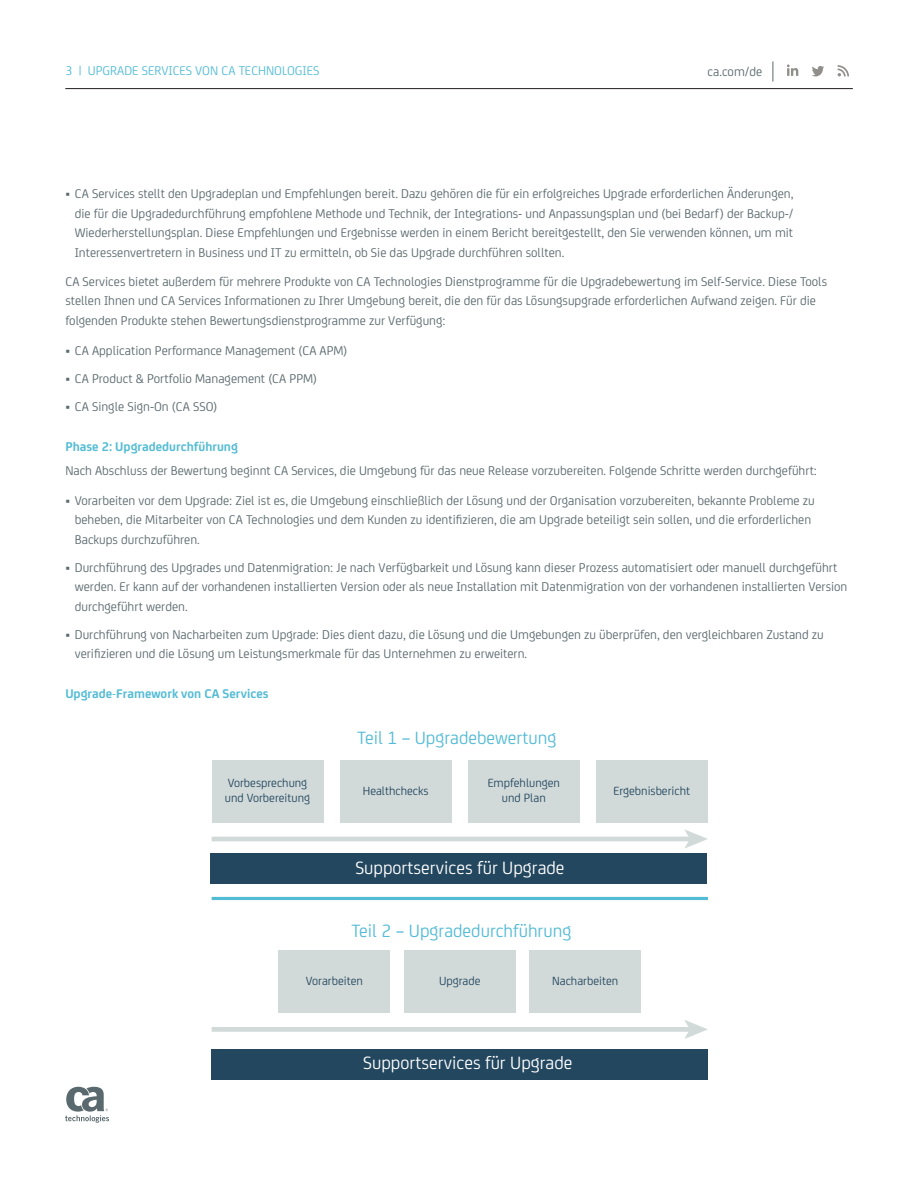
<style>
.page{position:relative;width:918px;height:1188px;background:#fff}
.page>*{position:absolute;margin:0;border:0;box-sizing:border-box;transform-origin:0 0}
.t1{font:19.05px "CA Sans";color:#fff}
.t2{font:19.05px "CA Sans";color:#54bbd5}
.t3{font:13.5px/19.5px "CA Sans";color:#5a696e}
.t4{font:700 13.5px "CA Sans";color:#54bcd5}
.t5{font:13.5px "CA Sans";color:#54bcd5}
.t6{font:12.75px/15.3px "CA Sans";color:#23475f}
</style>
<div class="page">
<hr style="left:65px;top:88px;width:788px;height:1px;background:#231f20">
<svg style="left:773px;top:61px;width:1px;height:21px"></svg>
<svg style="left:787px;top:64px;width:11px;height:12px"></svg>
<svg style="left:838px;top:65px;width:11px;height:11px"></svg>
<svg style="left:812px;top:66px;width:12px;height:10px"></svg>
<svg style="left:65px;top:1087px;width:44px;height:36px"></svg>
<div style="left:210px;top:853px;width:496px;height:31px;background:#23475f"></div>
<div style="left:212px;top:1049px;width:496px;height:31px;background:#23475f"></div>
<div style="left:212px;top:760px;width:111px;height:62px;background:#d2dad9"></div>
<div style="left:340px;top:760px;width:112px;height:62px;background:#d2dad9"></div>
<div style="left:468px;top:760px;width:112px;height:62px;background:#d2dad9"></div>
<div style="left:596px;top:760px;width:112px;height:62px;background:#d2dad9"></div>
<hr style="left:212px;top:837px;width:479px;height:4px;background:#d2dad9">
<svg style="left:684px;top:829px;width:23px;height:20px"></svg>
<div style="left:212px;top:1027px;width:479px;height:5px;background:#d2dad9"></div>
<svg style="left:684px;top:1020px;width:24px;height:19px"></svg>
<hr style="left:212px;top:897px;width:496px;height:3px;background:#54bbd5">
<div style="left:278px;top:950px;width:112px;height:63px;background:#d2dad9"></div>
<div style="left:529px;top:950px;width:112px;height:63px;background:#d2dad9"></div>
<div style="left:404px;top:950px;width:112px;height:63px;background:#d2dad9"></div>
<p class="t5" style="left:65px;top:61px;width:39px">3 | Upgrade</p>
<p class="t5" style="left:142px;top:61px;width:14px">Services</p>
<p class="t5" style="left:195px;top:61px;width:58px">von CA Techn</p>
<p class="t5" style="left:274px;top:61px;width:28px">ologies</p>
<p class="t3" style="left:708px;top:61px;width:56px">ca.com/de</p>
<p class="t3" style="left:75px;top:183px;width:720px;text-align:justify;text-indent:-9px">• CA Services stellt den Upgradeplan und Empfehlungen bereit. Dazu gehören die für ein erfolgreiches Upgrade erforderlichen Änderungen, die für die Upgradedurchführung empfohlene Methode und Technik, der Integrations- und Anpassungsplan und (bei Bedarf) der Backup-/ Wiederherstellungsplan. Diese Empfehlungen und Ergebnisse werden in einem Bericht bereitgestellt, den Sie verwenden können, um mit Interessenvertretern in Business und IT zu ermitteln, ob Sie das Upgrade durchführen sollten.</p>
<p class="t3" style="left:65px;top:271px;width:763px">CA Services bietet außerdem für mehrere Produkte von CA Technologies Dienstprogramme für die Upgradebewertung im Self-Service. Diese Tools stellen Ihnen und CA Services Informationen zu Ihrer Umgebung bereit, die den für das Lösungsupgrade erforderlichen Aufwand zeigen. Für die folgenden Produkte stehen Bewertungsdienstprogramme zur Verfügung:</p>
<p class="t3" style="left:65px;top:340px;width:284px">• CA Application Performance Management (CA APM)</p>
<p class="t3" style="left:65px;top:368px;width:253px">• CA Product &amp; Portfolio Management (CA PPM)</p>
<p class="t3" style="left:65px;top:396px;width:154px">• CA Single Sign-On (CA SSO)</p>
<p class="t4" style="left:65px;top:436px;width:174px">Phase 2: Upgradedurchführung</p>
<p class="t3" style="left:65px;top:460px;width:753px">Nach Abschluss der Bewertung beginnt CA Services, die Umgebung für das neue Release vorzubereiten. Folgende Schritte werden durchgeführt:</p>
<p class="t3" style="left:75px;top:490px;width:742px;text-indent:-9px">• Vorarbeiten vor dem Upgrade: Ziel ist es, die Umgebung einschließlich der Lösung und der Organisation vorzubereiten, bekannte Probleme zu beheben, die Mitarbeiter von CA Technologies und dem Kunden zu identifizieren, die am Upgrade beteiligt sein sollen, und die erforderlichen<br>Backups durchzuführen.</p>
<p class="t3" style="left:75px;top:557px;width:774px;text-indent:-9px">• Durchführung des Upgrades und Datenmigration: Je nach Verfügbarkeit und Lösung kann dieser Prozess automatisiert oder manuell durchgeführt werden. Er kann auf der vorhandenen installierten Version oder als neue Installation mit Datenmigration von der vorhandenen installierten Version durchgeführt werden.</p>
<p class="t3" style="left:75px;top:624px;width:751px;text-indent:-9px">• Durchführung von Nacharbeiten zum Upgrade: Dies dient dazu, die Lösung und die Umgebungen zu überprüfen, den vergleichbaren Zustand zu verifizieren und die Lösung um Leistungsmerkmale für das Unternehmen zu erweitern.</p>
<p class="t4" style="left:65px;top:684px;width:205px">Upgrade-Framework von CA Services</p>
<h1 class="t2" style="left:357px;top:724px;width:201px">Teil 1 – Upgradebewertung</h1>
<p class="t6" style="left:225px;top:774px;width:87px">Vorbesprechung und Vorbereitung</p>
<p class="t6" style="left:363px;top:782px;width:67px">Healthchecks</p>
<p class="t6" style="left:488px;top:774px;width:74px;text-align:center">Empfehlungen und Plan</p>
<p class="t6" style="left:613px;top:782px;width:78px">Ergebnisbericht</p>
<h1 class="t1" style="left:355px;top:854px;width:211px">Supportservices für Upgrade</h1>
<h1 class="t2" style="left:351px;top:917px;width:221px">Teil 2 – Upgradedurchführung</h1>
<p class="t6" style="left:306px;top:972px;width:59px">Vorarbeiten</p>
<p class="t6" style="left:439px;top:972px;width:43px">Upgrade</p>
<p class="t6" style="left:552px;top:972px;width:68px">Nacharbeiten</p>
<h1 class="t1" style="left:363px;top:1049px;width:211px">Supportservices für Upgrade</h1>
</div>
